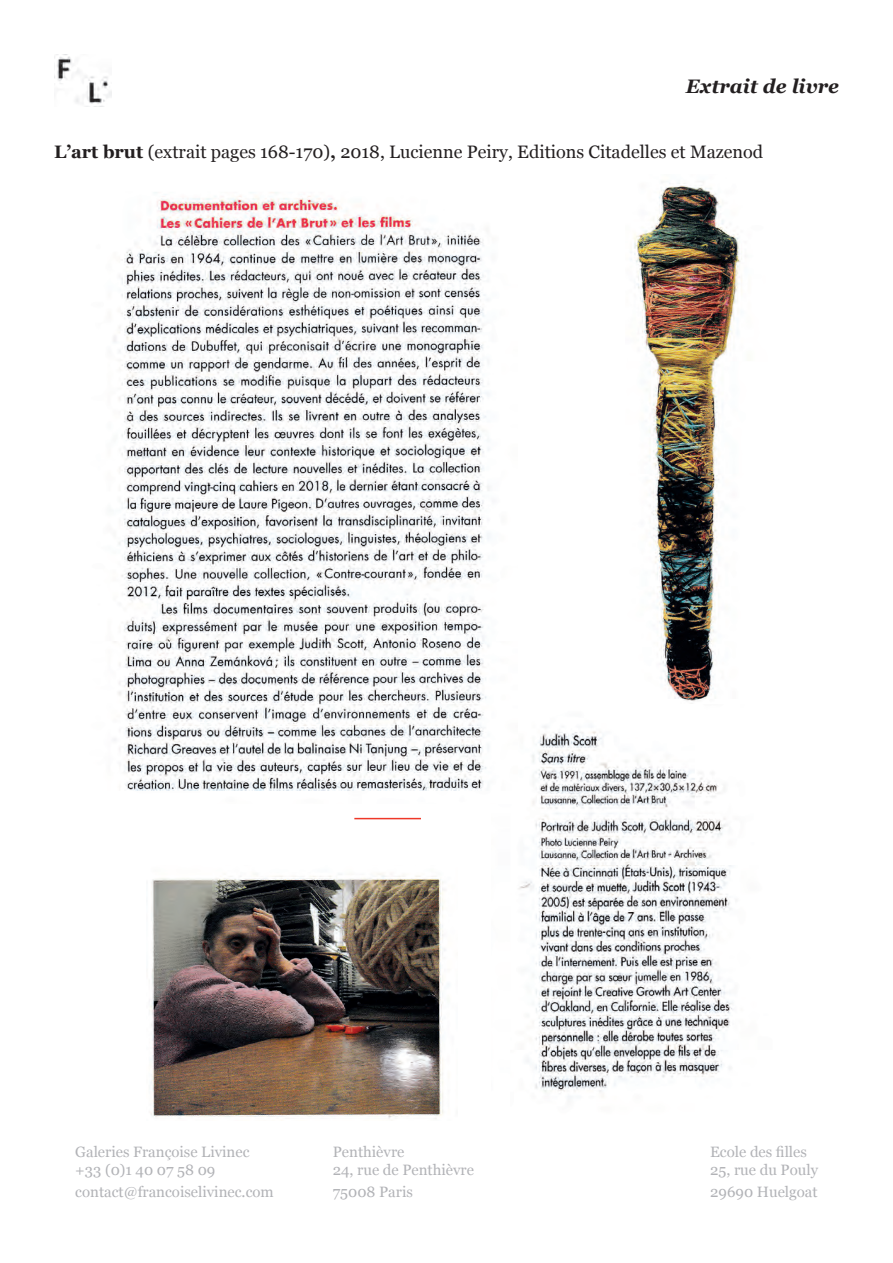
<style>
.page{position:relative;width:893px;height:1263px;background:#fff}
.page>*{position:absolute;margin:0;border:0;box-sizing:border-box;transform-origin:0 0}
.t1{font:italic 700 19.5px "Georgia";color:#231f20}
.t2{font:18px "Georgia";color:#231f20}
.t3{font:15px/18px "Georgia";color:#b2b3b7}
.s1{font-weight:700}
</style>
<div class="page">
<img style="left:54px;top:54px;width:58px;height:50px">
<img style="left:150px;top:873px;width:295px;height:246px">
<img style="left:518px;top:726px;width:215px;height:373px">
<img style="left:113px;top:192px;width:376px;height:599px">
<img style="left:633px;top:181px;width:109px;height:523px">
<hr style="left:354px;top:818px;width:67px;height:1px;background:#ee3829">
<h1 class="t1" style="left:686px;top:73px;width:155px">Extrait de livre</h1>
<p class="t2" style="left:54px;top:141px;width:711px"><span class="s1">L’art brut</span> (extrait pages 168-170)<span class="s1">,</span> 2018, Lucienne Peiry, Editions Citadelles et Mazenod</p>
<p class="t3" style="left:75px;top:1143px;width:176px">Galeries Françoise Livinec +33 (0)1 40 07 58 09</p>
<p class="t3" style="left:75px;top:1183px;width:200px">contact@francoiselivinec.com</p>
<p class="t3" style="left:333px;top:1143px;width:143px">Penthièvre<br>24, rue de Penthièvre</p>
<p class="t3" style="left:333px;top:1183px;width:82px">75008 Paris</p>
<p class="t3" style="left:710px;top:1143px;width:109px">Ecole des filles<br>25, rue du Pouly</p>
<p class="t3" style="left:710px;top:1183px;width:109px">29690 Huelgoat</p>
</div>
